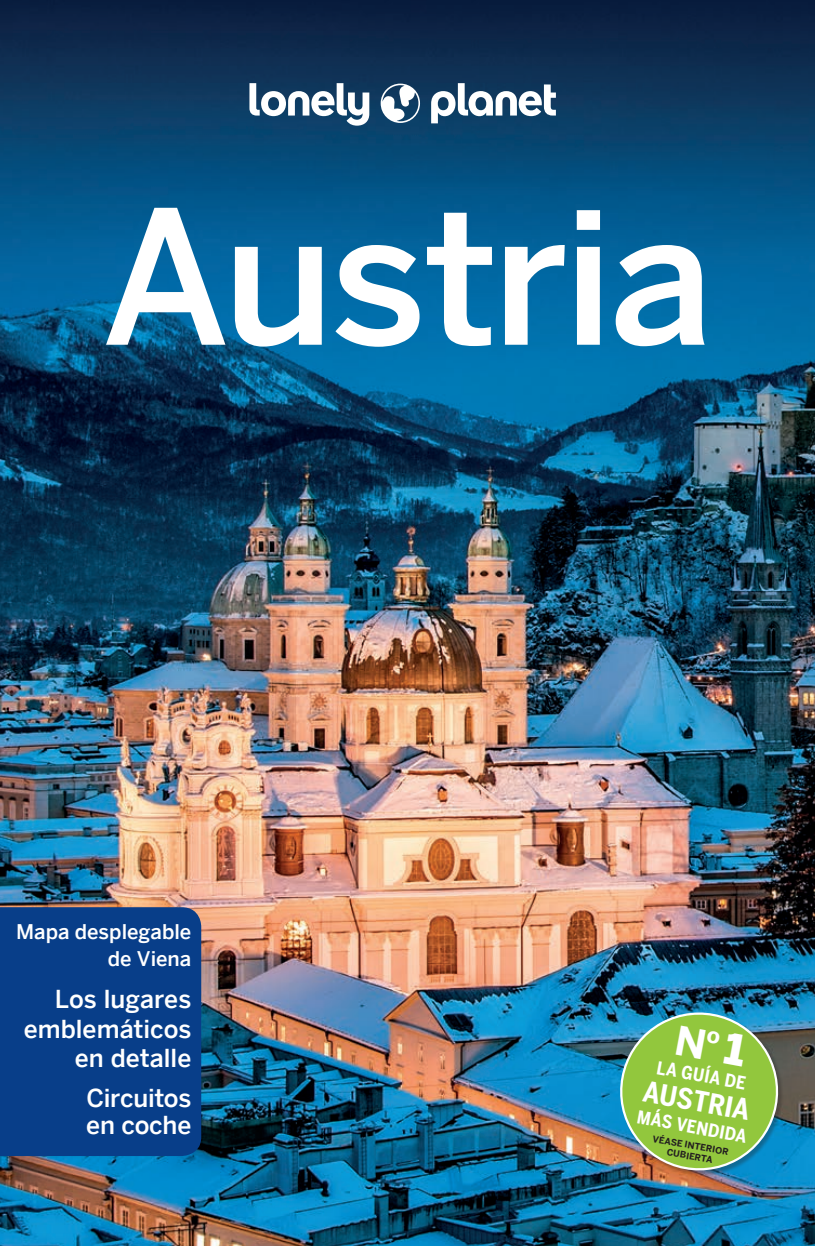
<style>
.page{position:relative;width:815px;height:1246px;background:#fff}
.page>*{position:absolute;margin:0;border:0;box-sizing:border-box;transform-origin:0 0}
.t1{font:500 184.28px "LP Benton Sans";letter-spacing:-.025em;color:#fff}
.t2{font:700 28.12px "LP Benton Sans Cond";color:#fff}
.t3{font:500 24.75px/29.2px "LP Benton Sans";color:#fff;text-align:right}
.t4{font:500 20.25px/27px "LP Benton Sans";color:#fff;text-align:right}
.t5{font:700 18px "LP Benton Sans Cond";color:#fff}
.t6{font:700 9px/10.8px "LP Benton Sans";color:#231f20;text-align:center}
</style>
<div class="page">
<img style="left:0;top:0;width:814px;height:1245px">
<div style="left:0;top:90px;width:814px;height:382px;background:#0166b3;opacity:.35"></div>
<div style="left:0;top:907px;width:201px;height:248px;background:#083e89"></div>
<svg style="left:249px;top:83px;width:120px;height:43px"></svg>
<svg style="left:431px;top:83px;width:124px;height:40px"></svg>
<svg style="left:380px;top:84px;width:40px;height:39px"></svg>
<img style="left:610px;top:1002px;width:177px;height:178px">
<h1 class="t1" style="left:101px;top:155px;width:613px">Austria</h1>
<p class="t4" style="left:16px;top:918px;width:176px">Mapa desplegable de Viena</p>
<p class="t3" style="left:24px;top:984px;width:169px">Los lugares emblemáticos en detalle</p>
<p class="t3" style="left:86px;top:1084px;width:106px;line-height:27px;text-align:left">Circuitos en coche</p>
<p class="t5" style="left:659px;top:1054px;width:92px;rotate:11deg">LA GUÍA DE</p>
<p class="t2" style="left:646px;top:1071px;width:109px;rotate:10deg">AUSTRIA</p>
<p class="t5" style="left:639px;top:1103px;width:112px;rotate:11deg">MÁS VENDIDA</p>
<p class="t6" style="left:653px;top:1132px;width:78px;rotate:10deg">VÉASE INTERIOR<br>CUBIERTA</p>
</div>
